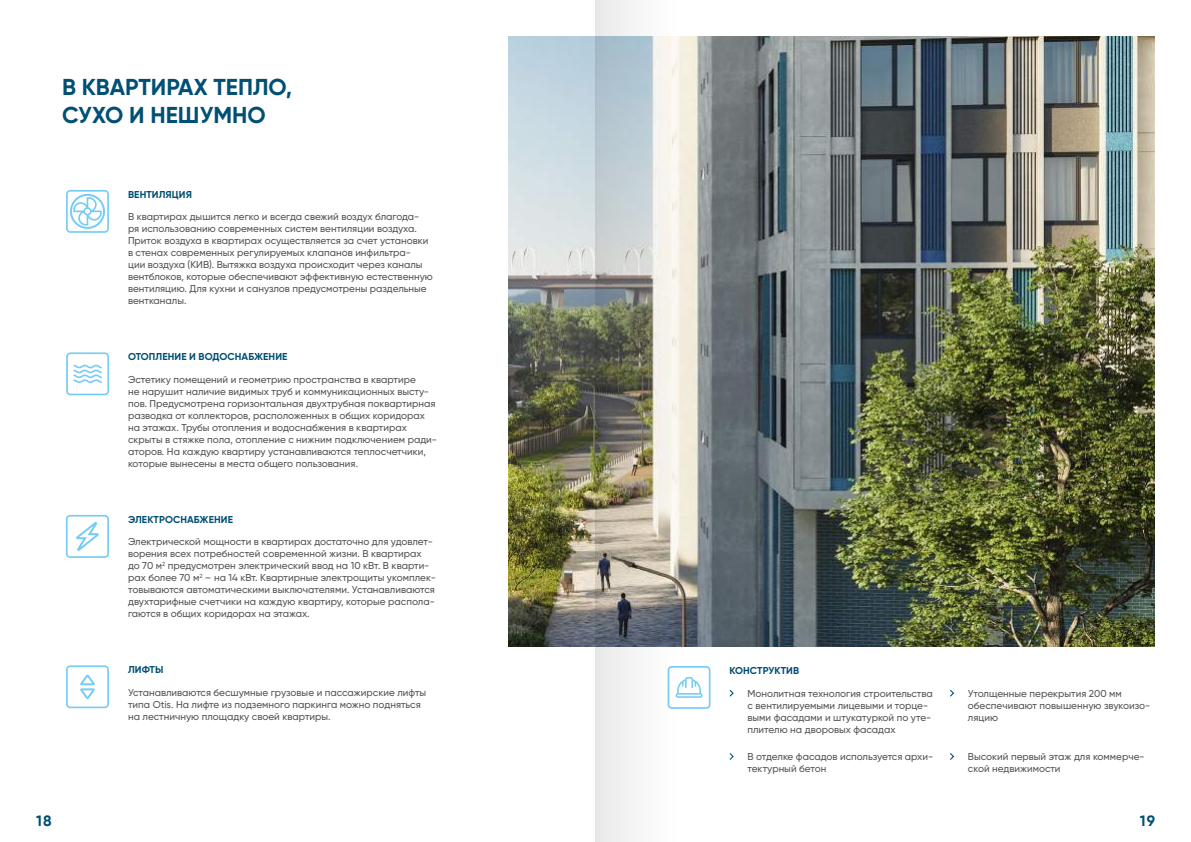
<style>
.page{position:relative;width:1191px;height:842px;background:#fff}
.page>*{position:absolute;margin:0;border:0;box-sizing:border-box;transform-origin:0 0}
.t1{font:700 23px/27.6px "Gilroy";color:#004f74}
.t2{font:700 15px "Gilroy";color:#004f74}
.t3{font:500 10px/12px "Gilroy";color:#555554}
.t4{font:700 10px "Gilroy";letter-spacing:.01em;color:#004f74}
.s1{font-size:13px;color:#004f74}
</style>
<div class="page">
<svg style="left:66px;top:352px;width:43px;height:43px"></svg>
<svg style="left:66px;top:515px;width:43px;height:43px"></svg>
<svg style="left:66px;top:665px;width:43px;height:43px"></svg>
<svg style="left:66px;top:190px;width:43px;height:43px"></svg>
<div style="left:70px;top:194px;width:35px;height:35px;border:2px solid #76ccf4;border-radius:50%"></div>
<svg style="left:677px;top:666px;width:33px;height:43px"></svg>
<svg style="left:729px;top:689px;width:5px;height:8px"></svg>
<svg style="left:950px;top:689px;width:5px;height:8px"></svg>
<svg style="left:729px;top:753px;width:5px;height:7px"></svg>
<svg style="left:950px;top:753px;width:5px;height:7px"></svg>
<img style="left:508px;top:36px;width:647px;height:610px">
<img style="left:595px;top:0;width:82px;height:842px">
<h1 class="t1" style="left:62px;top:73px;width:231px">В КВАРТИРАХ ТЕПЛО,<br>СУХО И НЕШУМНО</h1>
<p class="t4" style="left:128px;top:188px;width:65px">ВЕНТИЛЯЦИЯ</p>
<p class="t3" style="left:128px;top:210px;width:306px">В квартирах дышится легко и всегда свежий воздух благода&shy;ря использованию современных систем вентиляции воздуха.<br>Приток воздуха в квартирах осуществляется за счет установки в стенах современных регулируемых клапанов инфильтра-<br>ции воздуха (КИВ). Вытяжка воздуха происходит через каналы вентблоков, которые обеспечивают эффективную естественную вентиляцию. Для кухни и санузлов предусмотрены раздельные вентканалы.</p>
<p class="t4" style="left:128px;top:351px;width:161px">ОТОПЛЕНИЕ И ВОДОСНАБЖЕНИЕ</p>
<p class="t3" style="left:128px;top:373px;width:310px">Эстетику помещений и геометрию пространства в квартире<br>не нарушит наличие видимых труб и коммуникационных высту&shy;пов. Предусмотрена горизонтальная двухтрубная поквартирная разводка от коллекторов, расположенных в общих коридорах на этажах. Трубы отопления и водоснабжения в квартирах скрыты в стяжке пола, отопление с нижним подключением ради&shy;аторов. На каждую квартиру устанавливаются теплосчетчики, которые вынесены в места общего пользования.</p>
<p class="t4" style="left:128px;top:513px;width:106px">ЭЛЕКТРОСНАБЖЕНИЕ</p>
<p class="t3" style="left:128px;top:535px;width:309px">Электрической мощности в квартирах достаточно для удовлет&shy;ворения всех потребностей современной жизни. В квартирах до 70 м<sup>2</sup> предусмотрен электрический ввод на 10 кВт. В кварти&shy;рах более 70 м<sup>2</sup> – на 14 кВт. Квартирные электрощиты укомплек&shy;товываются автоматическими выключателями. Устанавливаются двухтарифные счетчики на каждую квартиру, которые распола&shy;гаются в общих коридорах на этажах.</p>
<p class="t4" style="left:128px;top:664px;width:37px">ЛИФТЫ</p>
<p class="t3" style="left:128px;top:686px;width:300px">Устанавливаются бесшумные грузовые и пассажирские лифты типа Otis. На лифте из подземного паркинга можно подняться на лестничную площадку своей квартиры.</p>
<p class="t4" style="left:729px;top:664px;width:71px">КОНСТРУКТИВ</p>
<p class="t3" style="left:747px;top:687px;width:187px;text-indent:-18px"><span class="s1">•</span> Монолитная технология строительства с вентилируемыми лицевыми и торце&shy;выми фасадами и штукатуркой по уте&shy;плителю на дворовых фасадах</p>
<p class="t3" style="left:747px;top:751px;width:187px;text-indent:-18px"><span class="s1">•</span> В отделке фасадов используется архи&shy;тектурный бетон</p>
<p class="t3" style="left:968px;top:687px;width:184px;text-indent:-18px"><span class="s1">•</span> Утолщенные перекрытия 200 мм обеспечивают повышенную звукоизо&shy;ляцию</p>
<p class="t3" style="left:968px;top:751px;width:178px;text-indent:-18px"><span class="s1">•</span> Высокий первый этаж для коммерче&shy;ской недвижимости</p>
<h2 class="t2" style="left:36px;top:811px;width:17px">18</h2>
<h2 class="t2" style="left:1139px;top:811px;width:17px">19</h2>
</div>
